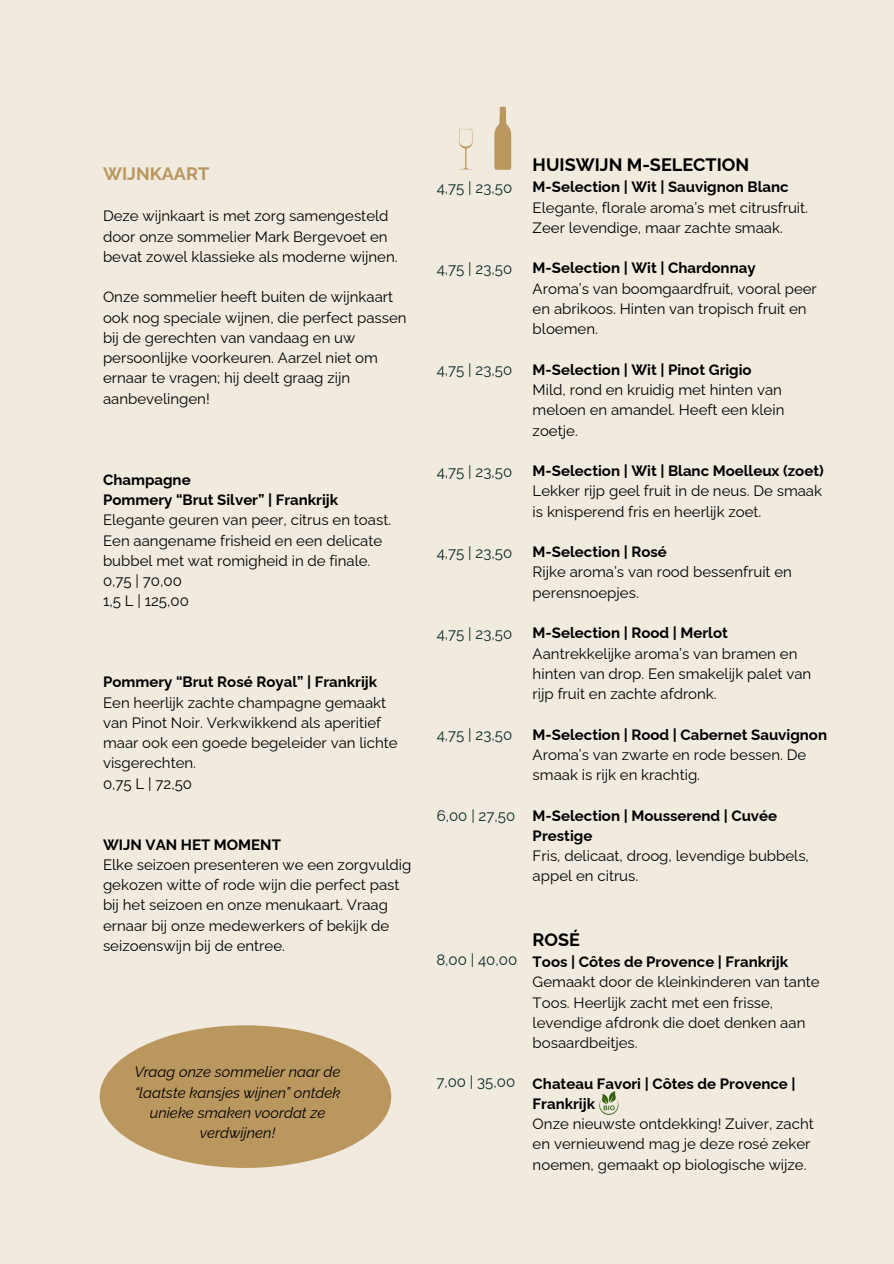
<style>
.page{position:relative;width:894px;height:1264px;background:#fff}
.page>*{position:absolute;margin:0;border:0;box-sizing:border-box;transform-origin:0 0}
.t1{font:700 18px "Raleway";color:#000}
.t2{font:700 18px "Raleway";color:#ba975f}
.t3{font:15px/20.2px "Raleway";color:#000}
.t4{font:700 15px/20.2px "Raleway";color:#000}
.t5{font:15px "Raleway";color:#092924}
.t6{font:italic 15px/20.2px "Raleway";color:#000;text-align:center}
</style>
<div class="page">
<div style="left:0;top:0;width:893px;height:1263px;background:#f1eadf"></div>
<svg style="left:458px;top:129px;width:14px;height:40px"></svg>
<svg style="left:494px;top:107px;width:17px;height:63px"></svg>
<svg style="left:100px;top:1025px;width:291px;height:142px"></svg>
<svg style="left:599px;top:1091px;width:19px;height:23px"></svg>
<p class="t2" style="left:103px;top:163px;width:108px">WIJNKAART</p>
<p class="t3" style="left:103px;top:206px;width:296px">Deze wijnkaart is met zorg samengesteld door onze sommelier Mark Bergevoet en bevat zowel klassieke als moderne wijnen.</p>
<p class="t3" style="left:103px;top:287px;width:305px">Onze sommelier heeft buiten de wijnkaart ook nog speciale wijnen, die perfect passen bij de gerechten van vandaag en uw persoonlijke voorkeuren. Aarzel niet om ernaar te vragen; hij deelt graag zijn aanbevelingen!</p>
<p class="t4" style="left:103px;top:469px;width:236px">Champagne<br>Pommery “Brut Silver” | Frankrijk</p>
<p class="t3" style="left:103px;top:510px;width:289px">Elegante geuren van peer, citrus en toast.<br>Een aangename frisheid en een delicate bubbel met wat romigheid in de finale.<br>0,75 | 70,00<br>1,5 L | 125,00</p>
<p class="t4" style="left:103px;top:672px;width:275px">Pommery “Brut Rosé Royal” | Frankrijk</p>
<p class="t3" style="left:103px;top:692px;width:296px">Een heerlijk zachte champagne gemaakt van Pinot Noir. Verkwikkend als aperitief maar ook een goede begeleider van lichte visgerechten.<br>0,75 L | 72,50</p>
<p class="t4" style="left:103px;top:834px;width:179px">WIJN VAN HET MOMENT</p>
<p class="t3" style="left:103px;top:854px;width:310px">Elke seizoen presenteren we een zorgvuldig gekozen witte of rode wijn die perfect past bij het seizoen en onze menukaart. Vraag ernaar bij onze medewerkers of bekijk de seizoenswijn bij de entree.</p>
<p class="t6" style="left:134px;top:1061px;width:207px">Vraag onze sommelier naar de “laatste kansjes wijnen” ontdek unieke smaken voordat ze verdwijnen!</p>
<p class="t5" style="left:436px;top:179px;width:77px">4,75 | 23,50</p>
<p class="t5" style="left:436px;top:260px;width:77px">4,75 | 23,50</p>
<p class="t5" style="left:436px;top:361px;width:77px">4,75 | 23,50</p>
<p class="t5" style="left:436px;top:462px;width:77px">4,75 | 23,50</p>
<p class="t5" style="left:436px;top:543px;width:77px">4,75 | 23,50</p>
<p class="t5" style="left:436px;top:624px;width:77px">4,75 | 23,50</p>
<p class="t5" style="left:436px;top:726px;width:77px">4,75 | 23,50</p>
<p class="t5" style="left:436px;top:807px;width:80px">6,00 | 27,50</p>
<p class="t1" style="left:532px;top:154px;width:218px">HUISWIJN M-SELECTION</p>
<p class="t4" style="left:532px;top:177px;width:257px">M-Selection | Wit | Sauvignon Blanc</p>
<p class="t3" style="left:532px;top:197px;width:277px">Elegante, florale aroma’s met citrusfruit.<br>Zeer levendige, maar zachte smaak.</p>
<p class="t4" style="left:532px;top:258px;width:224px">M-Selection | Wit | Chardonnay</p>
<p class="t3" style="left:532px;top:278px;width:285px">Aroma’s van boomgaardfruit, vooral peer en abrikoos. Hinten van tropisch fruit en bloemen.</p>
<p class="t4" style="left:532px;top:359px;width:220px">M-Selection | Wit | Pinot Grigio</p>
<p class="t3" style="left:532px;top:379px;width:253px">Mild, rond en kruidig met hinten van meloen en amandel. Heeft een klein zoetje.</p>
<p class="t4" style="left:532px;top:460px;width:292px">M-Selection | Wit | Blanc Moelleux (zoet)</p>
<p class="t3" style="left:532px;top:481px;width:291px">Lekker rijp geel fruit in de neus. De smaak is knisperend fris en heerlijk zoet.</p>
<p class="t4" style="left:532px;top:542px;width:136px">M-Selection | Rosé</p>
<p class="t3" style="left:532px;top:562px;width:261px">Rijke aroma’s van rood bessenfruit en perensnoepjes.</p>
<p class="t4" style="left:532px;top:623px;width:197px">M-Selection | Rood | Merlot</p>
<p class="t3" style="left:532px;top:643px;width:280px">Aantrekkelijke aroma’s van bramen en hinten van drop. Een smakelijk palet van rijp fruit en zachte afdronk.</p>
<p class="t4" style="left:532px;top:724px;width:296px">M-Selection | Rood | Cabernet Sauvignon</p>
<p class="t3" style="left:532px;top:744px;width:275px">Aroma’s van zwarte en rode bessen. De smaak is rijk en krachtig.</p>
<p class="t4" style="left:532px;top:805px;width:246px">M-Selection | Mousserend | Cuvée<br>Prestige</p>
<p class="t3" style="left:532px;top:845px;width:278px">Fris, delicaat, droog, levendige bubbels, appel en citrus.</p>
<p class="t5" style="left:436px;top:951px;width:82px">8,00 | 40,00</p>
<p class="t5" style="left:436px;top:1072px;width:80px">7,00 | 35,00</p>
<p class="t1" style="left:532px;top:928px;width:49px">ROSÉ</p>
<p class="t4" style="left:532px;top:951px;width:257px">Toos | Côtes de Provence | Frankrijk</p>
<p class="t3" style="left:532px;top:971px;width:288px">Gemaakt door de kleinkinderen van tante Toos. Heerlijk zacht met een frisse, levendige afdronk die doet denken aan bosaardbeitjes.</p>
<p class="t4" style="left:532px;top:1073px;width:264px">Chateau Favori | Côtes de Provence |<br>Frankrijk</p>
<p class="t3" style="left:532px;top:1113px;width:282px">Onze nieuwste ontdekking! Zuiver, zacht en vernieuwend mag je deze rosé zeker noemen, gemaakt op biologische wijze.</p>
</div>
